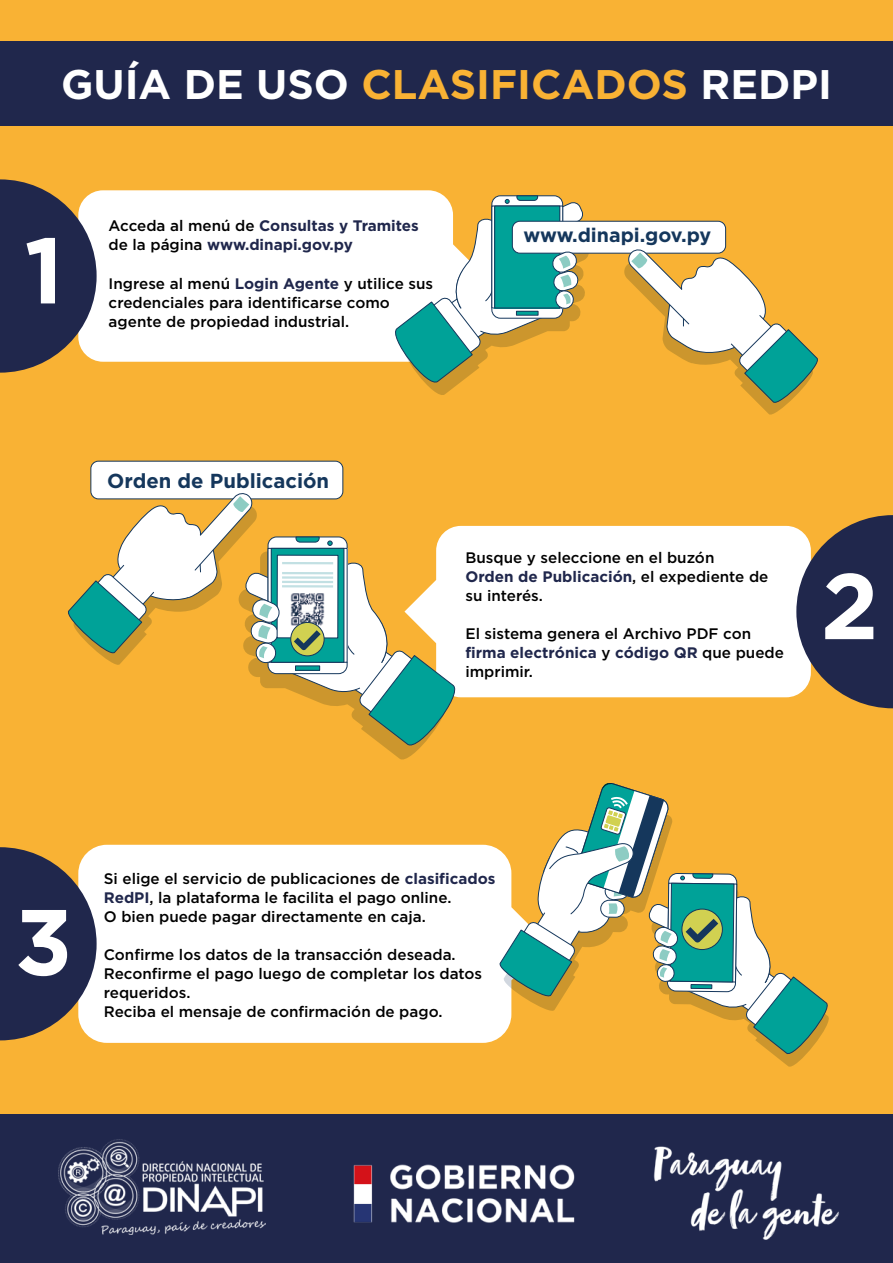
<style>
.page{position:relative;width:893px;height:1263px;background:#f9b234}
.page>*{position:absolute;margin:0;border:0;box-sizing:border-box;transform-origin:0 0}
.t1{font:700 93px "Gotham";color:#fff}
.t2{font:700 41.4px "Gotham";color:#fff}
.t3{font:700 20.25px "Gotham";color:#15375c}
.t4{font:700 19.65px "Gotham";color:#15375c}
.t5{font:500 15.3px/19px "Gotham";color:#000}
.t6{font:700 15.3px/19px "Gotham";color:#20274c}
.s1{color:#f9b234}
.s2{font-weight:500;color:#000}
.s3{font-weight:700;color:#20274c}
</style>
<div class="page">
<div style="left:0;top:41px;width:893px;height:85px;background:#20274c"></div>
<div style="left:0;top:1115px;width:893px;height:148px;background:#20274c"></div>
<img style="left:353px;top:1164px;width:222px;height:59px">
<img style="left:653px;top:1146px;width:186px;height:94px">
<img style="left:59px;top:1139px;width:206px;height:95px">
<div style="left:97px;top:190px;width:346px;height:172px;background:#fff"></div>
<svg style="left:0;top:179px;width:97px;height:194px;background:#504c57"></svg>
<div style="left:512px;top:221px;width:214px;height:32px;background:#fff;border-radius:8px"></div>
<div style="left:512px;top:221px;width:214px;height:33px;border:1px solid #15375c;border-radius:8px"></div>
<svg style="left:387px;top:195px;width:202px;height:200px"></svg>
<svg style="left:624px;top:248px;width:194px;height:167px"></svg>
<div style="left:95px;top:845px;width:401px;height:198px;background:#fff"></div>
<svg style="left:496px;top:783px;width:333px;height:284px"></svg>
<svg style="left:0;top:847px;width:97px;height:193px;background:#4f4d5b"></svg>
<div style="left:91px;top:461px;width:252px;height:38px;background:#fff;border-radius:8px"></div>
<div style="left:90px;top:461px;width:253px;height:38px;border:1px solid #15375c;border-radius:8px"></div>
<div style="left:464px;top:526px;width:332px;height:171px;background:#fff"></div>
<svg style="left:796px;top:515px;width:97px;height:193px;background:#4f4a54"></svg>
<svg style="left:68px;top:492px;width:396px;height:267px"></svg>
<h2 class="t2" style="left:61px;top:61px;width:772px">GUÍA DE USO <span class="s1">CLASIFICADOS</span> REDPI</h2>
<h1 class="t1" style="left:24px;top:217px;width:41px">1</h1>
<p class="t6" style="left:109px;top:216px;width:312px"><span class="s2">Acceda al menú de</span> Consultas y Tramites <span class="s2">de la página</span> www.dinapi.gov.py</p>
<p class="t5" style="left:109px;top:273px;width:326px">Ingrese al menú <span class="s3">Login Agente</span> y utilice sus credenciales para identificarse como agente de propiedad industrial.</p>
<p class="t4" style="left:523px;top:224px;width:189px">www.dinapi.gov.py</p>
<h3 class="t3" style="left:107px;top:469px;width:223px">Orden de Publicación</h3>
<p class="t5" style="left:465px;top:547px;width:305px">Busque y seleccione en el buzón<br><span class="s3">Orden de Publicación</span>, el expediente de su interés.</p>
<p class="t5" style="left:465px;top:623px;width:320px">El sistema genera el Archivo PDF con <span class="s3">firma electrónica</span> y <span class="s3">código QR</span> que puede imprimir.</p>
<h1 class="t1" style="left:821px;top:552px;width:59px">2</h1>
<h1 class="t1" style="left:15px;top:888px;width:59px">3</h1>
<p class="t5" style="left:104px;top:869px;width:393px">Si elige el servicio de publicaciones de <span class="s3">clasificados<br>RedPI</span>, la plataforma le facilita el pago online.<br>O bien puede pagar directamente en caja.</p>
<p class="t5" style="left:104px;top:945px;width:380px">Confirme los datos de la transacción deseada.<br>Reconfirme el pago luego de completar los datos requeridos.<br>Reciba el mensaje de confirmación de pago.</p>
</div>
